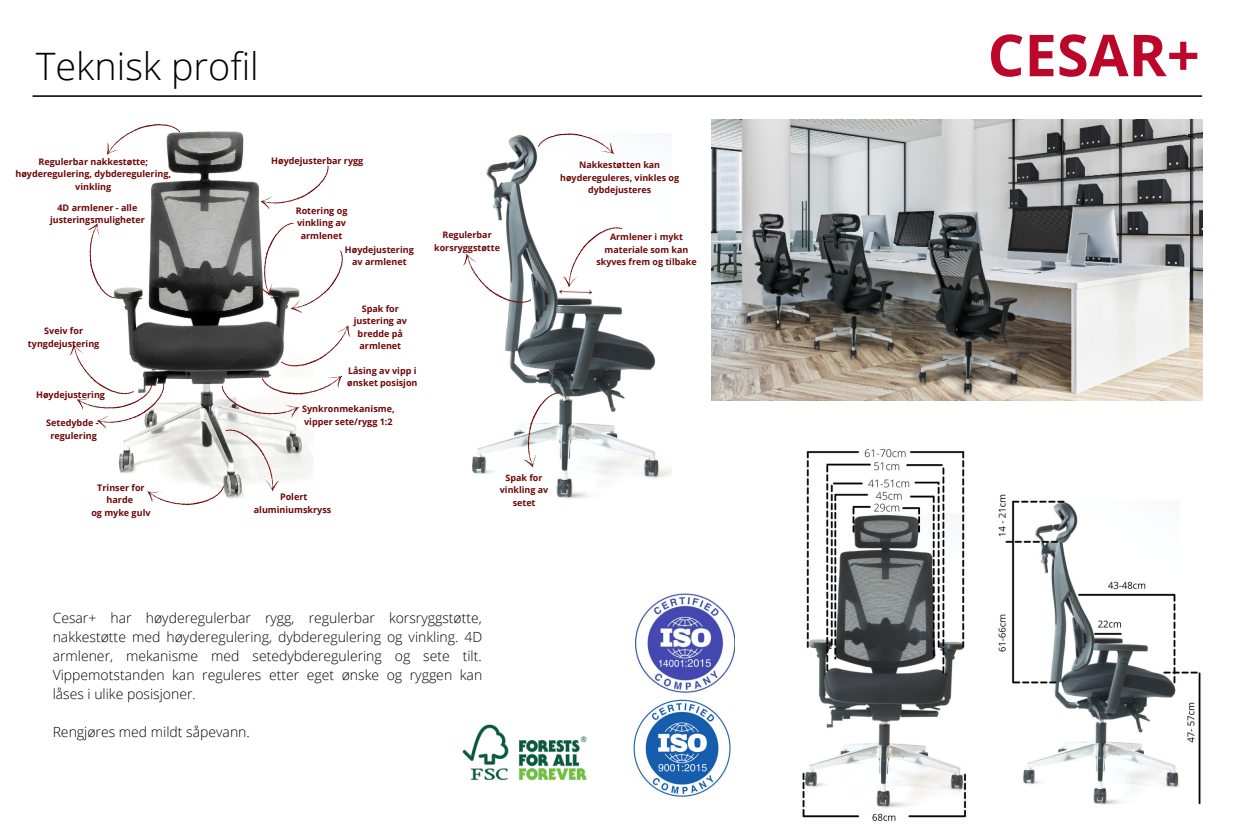
<style>
.page{position:relative;width:1260px;height:840px;background:#fff}
.page>*{position:absolute;margin:0;border:0;box-sizing:border-box;transform-origin:0 0}
.t1{font:700 57.84px "Open Sans";color:#bb0729}
.t2{font:300 37.8px "Open Sans";color:#000}
.t3{font:300 14px/19.1px "Open Sans";color:#000;text-align:justify}
.t4{font:700 9.01px/12.4px "Open Sans";color:#6f0707;text-align:center}
.t5{font:700 8.92px/12.4px "Open Sans";color:#6f0707;text-align:center}
</style>
<div class="page">
<img style="left:634px;top:699px;width:97px;height:98px">
<hr style="left:33px;top:95px;width:1168px;height:2px;background:#000">
<svg style="left:69px;top:124px;width:282px;height:382px"></svg>
<img style="left:472px;top:134px;width:200px;height:365px">
<img style="left:462px;top:724px;width:125px;height:57px">
<svg style="left:537px;top:133px;width:77px;height:26px"></svg>
<svg style="left:553px;top:219px;width:78px;height:75px"></svg>
<svg style="left:511px;top:387px;width:60px;height:80px"></svg>
<svg style="left:463px;top:253px;width:74px;height:57px"></svg>
<img style="left:802px;top:449px;width:165px;height:372px">
<img style="left:998px;top:494px;width:203px;height:311px">
<img style="left:636px;top:593px;width:98px;height:99px">
<img style="left:712px;top:119px;width:491px;height:282px">
<p class="t2" style="left:36px;top:39px;width:225px">Teknisk profil</p>
<p class="t4" style="left:15px;top:155px;width:157px">Regulerbar nakkestøtte; høyderegulering, dybderegulering, vinkling</p>
<p class="t4" style="left:271px;top:154px;width:94px">Høydejusterbar rygg</p>
<p class="t4" style="left:50px;top:201px;width:96px">4D armlener - alle justeringsmuligheter</p>
<p class="t4" style="left:28px;top:324px;width:73px">Sveiv for tyngdejustering</p>
<p class="t4" style="left:36px;top:388px;width:70px">Høydejustering</p>
<p class="t4" style="left:46px;top:416px;width:54px">Setedybde -</p>
<p class="t4" style="left:50px;top:429px;width:48px">regulering</p>
<p class="t4" style="left:97px;top:481px;width:49px">Trinser for harde</p>
<p class="t4" style="left:91px;top:506px;width:61px">og myke gulv</p>
<p class="t4" style="left:296px;top:204px;width:53px">Rotering og vinkling av armlenet</p>
<p class="t4" style="left:345px;top:243px;width:70px">Høydejustering av armlenet</p>
<p class="t4" style="left:354px;top:302px;width:55px">Spak for justering av bredde på armlenet</p>
<p class="t4" style="left:347px;top:364px;width:72px;text-align:left">Låsing av vipp i ønsket posisjon</p>
<p class="t4" style="left:302px;top:402px;width:94px;text-align:left">Synkronmekanisme, vipper sete/rygg 1:2</p>
<p class="t4" style="left:254px;top:490px;width:79px">Polert aluminiumskryss</p>
<p class="t5" style="left:434px;top:229px;width:67px">Regulerbar korsryggstøtte</p>
<p class="t5" style="left:560px;top:159px;width:121px">Nakkestøtten kan høydereguleres, vinkles og dybdejusteres</p>
<p class="t5" style="left:596px;top:231px;width:102px">Armlener i mykt materiale som kan skyves frem og tilbake</p>
<p class="t5" style="left:500px;top:471px;width:50px">Spak for vinkling av setet</p>
<p class="t3" style="left:53px;top:608px;width:431px">Cesar+ har høyderegulerbar rygg, regulerbar korsryggstøtte, nakkestøtte med høyderegulering, dybderegulering og vinkling. 4D armlener, mekanisme med setedybderegulering og sete tilt.<br>Vippemotstanden kan reguleres etter eget ønske og ryggen kan låses i ulike posisjoner.</p>
<p class="t3" style="left:53px;top:722px;width:199px">Rengjøres med mildt såpevann.</p>
<p class="t1" style="left:988px;top:14px;width:214px">CESAR+</p>
</div>
